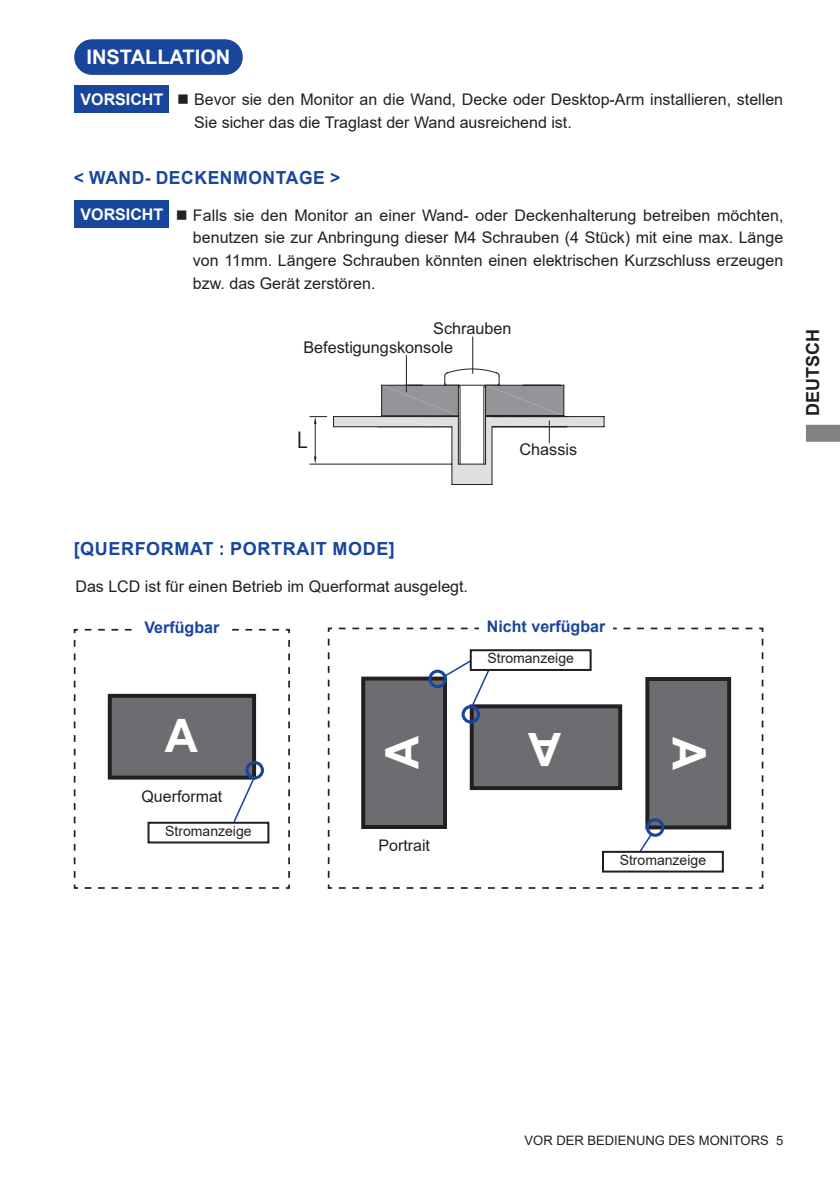
<style>
.page{position:relative;width:840px;height:1191px;background:#fff}
.page>*{position:absolute;margin:0;border:0;box-sizing:border-box;transform-origin:0 0}
.t1{font:700 46px "Arial";color:#fff}
.t2{font:21.6px "Koz Go Pro Regular 90 msp RKSJ H";color:#231f20}
.t3{font:700 20px "Arial";color:#fff}
.t4{font:700 18px "Arial";letter-spacing:.035em;color:#18469d}
.t5{font:700 18px "Arial";color:#231f20}
.t6{font:16.2px "Arial";color:#231f20}
.t7{font:16px/22.6px "Arial";color:#231f20;text-align:justify}
.t8{font:700 16px "Arial";color:#18469d}
.t9{font:700 16px "Arial";color:#fff}
.t10{font:14px "Arial";color:#231f20}
.t11{font:13px "Arial";color:#231f20}
</style>
<div class="page">
<svg style="left:806px;top:425px;width:33px;height:17px"></svg>
<svg style="left:309px;top:336px;width:295px;height:129px"></svg>
<svg style="left:314px;top:416px;width:2px;height:8px"></svg>
<svg style="left:314px;top:456px;width:2px;height:8px"></svg>
<svg style="left:333px;top:368px;width:270px;height:117px"></svg>
<div style="left:75px;top:40px;width:167px;height:34px;background:#18469d;border-radius:17px"></div>
<div style="left:74px;top:39px;width:169px;height:36px;border:2px solid #18469d;border-radius:17px"></div>
<svg style="left:73px;top:628px;width:217px;height:261px"></svg>
<div style="left:110px;top:696px;width:144px;height:81px;background:#6c6d70"></div>
<div style="left:108px;top:694px;width:148px;height:85px;border:4px solid #231f20"></div>
<div style="left:245px;top:761px;width:19px;height:18px;border:3px solid #18469d;border-radius:50%"></div>
<svg style="left:327px;top:627px;width:436px;height:262px"></svg>
<div style="left:471px;top:706px;width:149px;height:82px;background:#6c6d70"></div>
<div style="left:469px;top:704px;width:153px;height:86px;border:4px solid #231f20"></div>
<div style="left:363px;top:678px;width:82px;height:149px;background:#6c6d70"></div>
<div style="left:361px;top:676px;width:85px;height:153px;border:4px solid #231f20"></div>
<div style="left:647px;top:679px;width:81px;height:148px;background:#6c6d70"></div>
<div style="left:645px;top:677px;width:85px;height:152px;border:4px solid #231f20"></div>
<div style="left:428px;top:669px;width:18px;height:19px;border:3px solid #18469d;border-radius:50%"></div>
<div style="left:461px;top:705px;width:19px;height:18px;border:3px solid #18469d;border-radius:50%"></div>
<div style="left:645px;top:818px;width:19px;height:19px;border:3px solid #18469d;border-radius:50%"></div>
<div style="left:137px;top:619px;width:90px;height:24px;background:#fff"></div>
<svg style="left:232px;top:777px;width:23px;height:44px"></svg>
<svg style="left:444px;top:659px;width:46px;height:49px"></svg>
<svg style="left:637px;top:832px;width:15px;height:19px"></svg>
<div style="left:479px;top:618px;width:133px;height:25px;background:#fff"></div>
<div style="left:147px;top:821px;width:122px;height:22px;border:2px solid #231f20"></div>
<div style="left:469px;top:649px;width:122px;height:22px;border:2px solid #231f20"></div>
<div style="left:601px;top:851px;width:122px;height:21px;border:2px solid #231f20"></div>
<div style="left:75px;top:85px;width:94px;height:27px;background:#18469d"></div>
<div style="left:75px;top:200px;width:94px;height:27px;background:#18469d"></div>
<p class="t3" style="left:86px;top:43px;width:145px">INSTALLATION</p>
<p class="t9" style="left:80px;top:88px;width:84px">VORSICHT</p>
<p class="t7" style="left:194px;top:88px;width:590px;text-indent:-17px">■ Bevor sie den Monitor an die Wand, Decke oder Desktop-Arm installieren, stellen<br>Sie sicher das die Traglast der Wand ausreichend ist.</p>
<p class="t4" style="left:74px;top:165px;width:268px">&lt; WAND- DECKENMONTAGE &gt;</p>
<p class="t9" style="left:80px;top:203px;width:84px">VORSICHT</p>
<p class="t7" style="left:193px;top:204px;width:591px;text-indent:-17px">■ Falls sie den Monitor an einer Wand- oder Deckenhalterung betreiben möchten, benutzen sie zur Anbringung dieser M4 Schrauben (4 Stück) mit eine max. Länge von 11mm. Längere Schrauben könnten einen elektrischen Kurzschluss erzeugen bzw. das Gerät zerstören.</p>
<p class="t6" style="left:433px;top:317px;width:80px">Schrauben</p>
<p class="t6" style="left:303px;top:336px;width:151px">Befestigungskonsole</p>
<h2 class="t2" style="left:297px;top:426px;width:12px">L</h2>
<p class="t6" style="left:519px;top:438px;width:59px">Chassis</p>
<p class="t5" style="left:799px;top:415px;width:88px;rotate:-90deg">DEUTSCH</p>
<p class="t4" style="left:74px;top:536px;width:322px">[QUERFORMAT : PORTRAIT MODE]</p>
<p class="t7" style="left:75px;top:575px;width:394px">Das LCD ist für einen Betrieb im Querformat ausgelegt.</p>
<p class="t8" style="left:144px;top:616px;width:76px">Verfügbar</p>
<p class="t8" style="left:486px;top:615px;width:120px">Nicht verfügbar</p>
<p class="t10" style="left:487px;top:648px;width:88px">Stromanzeige</p>
<p class="t7" style="left:141px;top:785px;width:82px">Querformat</p>
<p class="t10" style="left:165px;top:821px;width:88px">Stromanzeige</p>
<h1 class="t1" style="left:561px;top:781px;width:35px;rotate:-180deg">A</h1>
<h1 class="t1" style="left:369px;top:768px;width:35px;rotate:-90deg">A</h1>
<h1 class="t1" style="left:721px;top:737px;width:35px;rotate:90deg">A</h1>
<p class="t7" style="left:378px;top:833px;width:53px">Portrait</p>
<p class="t10" style="left:619px;top:850px;width:88px">Stromanzeige</p>
<p class="t11" style="left:524px;top:1131px;width:260px">VOR DER BEDIENUNG DES MONITORS 5</p>
</div>
